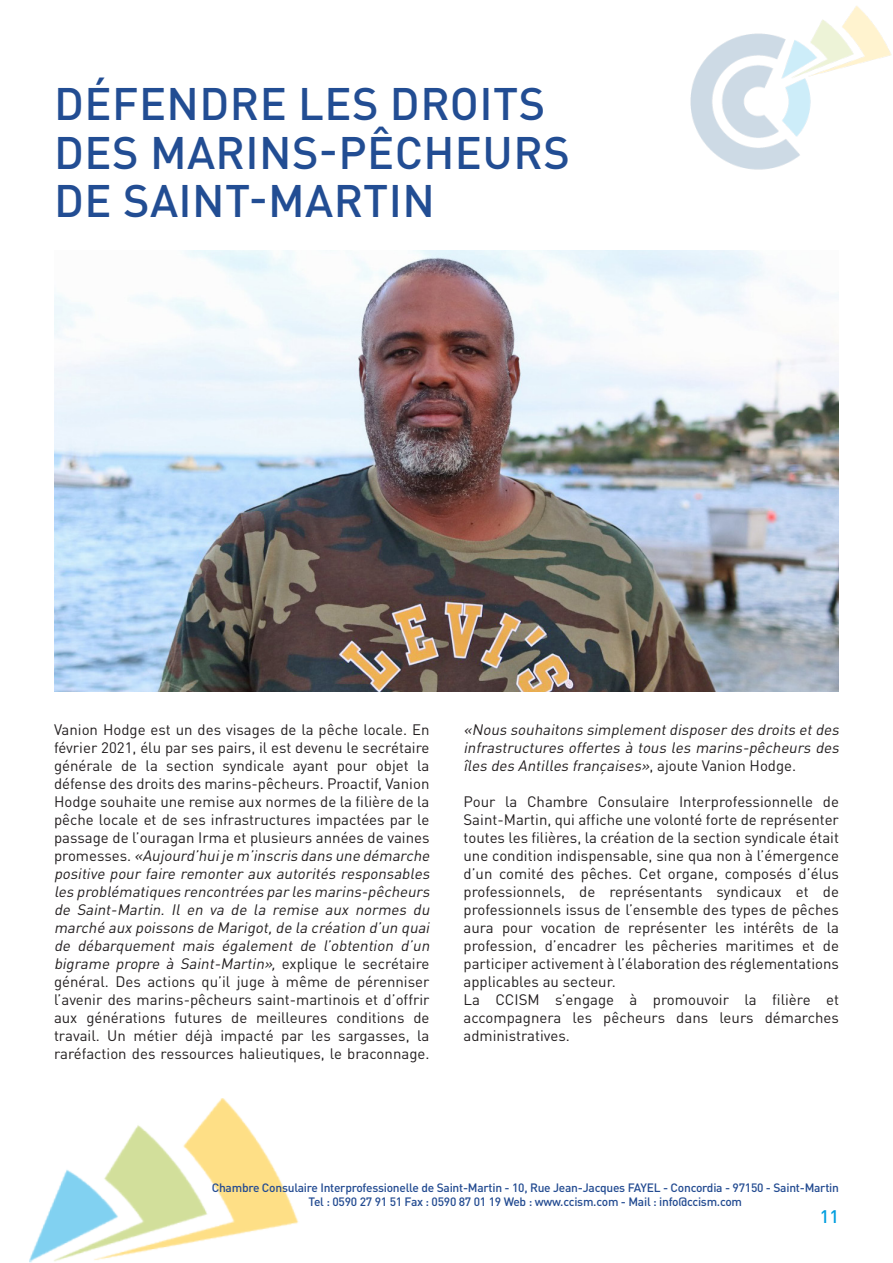
<style>
.page{position:relative;width:893px;height:1263px;background:#fff}
.page>*{position:absolute;margin:0;border:0;box-sizing:border-box;transform-origin:0 0}
.t1{font:500 45px "DINOT";letter-spacing:.01em;color:#224d93}
.t2{font:500 18px "DINOT";color:#009ede}
.t3{font:15px/18px "DINOT";color:#231f20;text-align:justify}
.t4{font:italic 15px/18px "DINOT";color:#231f20;text-align:justify}
.t5{font:500 12px "DINOT";letter-spacing:-.02em;color:#234b91}
.s1{font-style:italic}
.s2{font-style:normal}
</style>
<div class="page">
<img style="left:690px;top:6px;width:201px;height:164px">
<img style="left:29px;top:1098px;width:270px;height:165px">
<img style="left:54px;top:251px;width:785px;height:440px">
<p class="t1" style="left:54px;top:75px;width:492px">DÉFENDRE LES DROITS</p>
<p class="t1" style="left:54px;top:123px;width:517px">DES MARINS-PÊCHEURS</p>
<p class="t1" style="left:54px;top:171px;width:382px">DE SAINT-MARTIN</p>
<p class="t3" style="left:54px;top:720px;width:380px;text-align:left">Vanion Hodge est un des visages de la pêche locale. En février 2021, élu par ses pairs, il est devenu le secrétaire générale de la section syndicale ayant pour objet la défense des droits des marins-pêcheurs. Proactif, Vanion Hodge souhaite une remise aux normes de la filière de la pêche locale et de ses infrastructures impactées par le passage de l’ouragan Irma et plusieurs années de vaines p ro m e s s e s . <span class="s1">«Aujourd’huije m’inscris dans une démarche positive pour faire remonter aux autorités responsables les problématiques rencontrées par les marins-pêcheurs de Saint-Martin. Il en va de la remise aux normes du marché aux poissons de Marigot,de la création d’un quai de débarquement mais également de l’obtention d’un bigrame propre à Saint-Martin»,</span> ex p l i q u e le s e c réta i re général. Des actions qu’il juge à même de pérenniser l’avenir des marins-pêcheurs saint-martinois et d’offrir aux générations futures de meilleures conditions de travail. Un métier déjà impacté par les sargasses, la raréfaction des ressources halieutiques, le braconnage.</p>
<p class="t4" style="left:463px;top:720px;width:380px">«Nous souhaitons simplementdisposer des droits etdes infrastructures offertes à tous les marins-pêcheurs des îles des Antilles françaises»<span class="s2">, a j o u t e Va n i o n H o d g e .</span></p>
<p class="t3" style="left:463px;top:792px;width:377px">Pour la Chambre Consulaire Interprofessionnelle de Saint-Martin, qui affiche une volonté forte de représenter toutes les filières, la création de la section syndicale était une condition indispensable, sine qua non à l’émergence d’un comité des pêches. Cet organe, composés d’élus professionnels, de représentants syndicaux et de professionnels issus de l’ensemble des types de pêches aura pour vocation de représenter les intérêts de la profession, d’encadrer les pêcheries maritimes et de participer activement à l’élaboration des réglementations applicables au secteur.</p>
<p class="t3" style="left:463px;top:990px;width:377px">La CCISM s’engage à promouvoir la filière et accompagnera les pêcheurs dans leurs démarches administratives.</p>
<p class="t5" style="left:212px;top:1180px;width:629px">Chambre Consulaire Interprofessionelle de Saint-Martin - 10, Rue Jean-Jacques FAYEL - Concordia - 97150 - Saint-Martin</p>
<p class="t5" style="left:309px;top:1194px;width:435px">Tel : 0590 27 91 51 Fax : 0590 87 01 19 Web : www.ccism.com - Mail : info@ccism.com</p>
<p class="t2" style="left:820px;top:1205px;width:21px">11</p>
</div>
